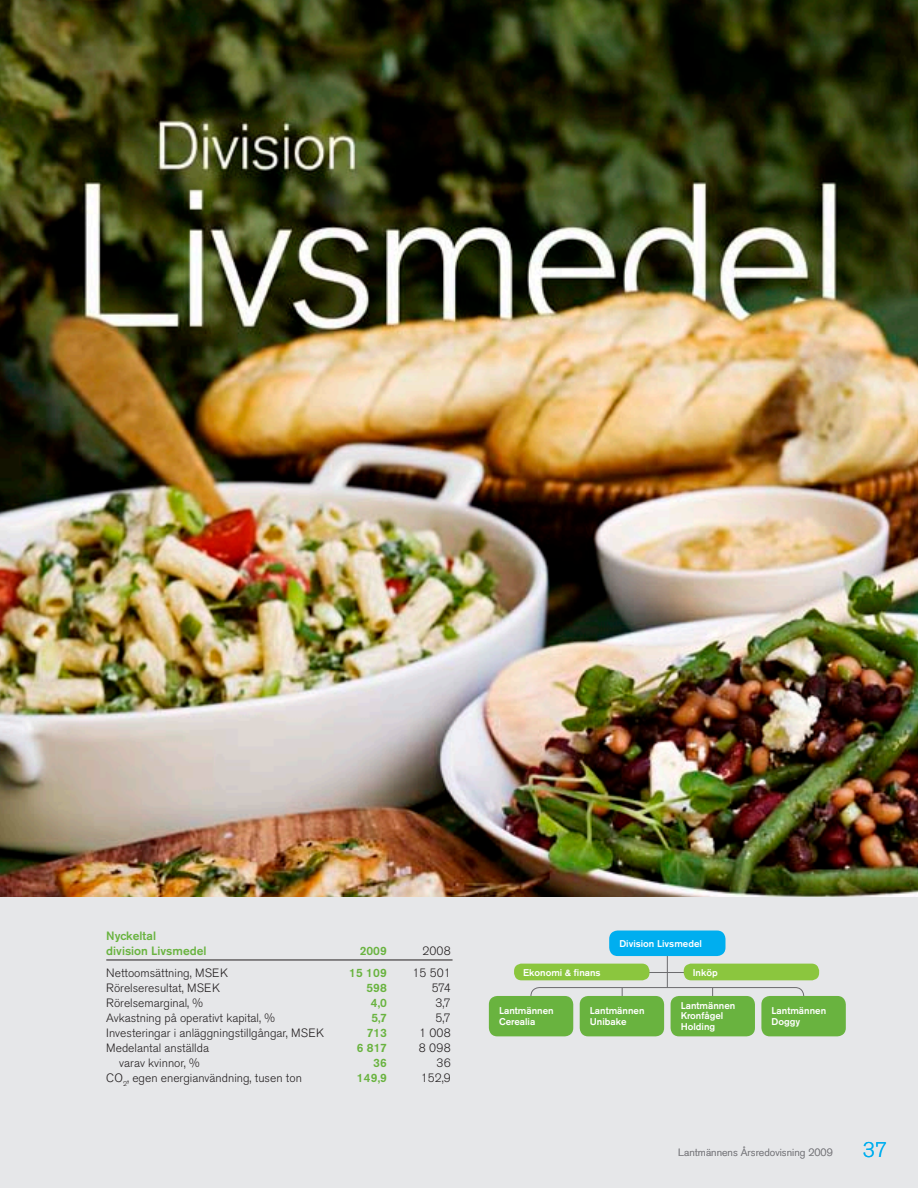
<style>
.page{position:relative;width:918px;height:1188px;background:#fff}
.page>*{position:absolute;margin:0;border:0;box-sizing:border-box;transform-origin:0 0}
.t1{font:300 21px "Akzidenz Grotesk BE";color:#00aeef}
.t2{font:300 12px "Akzidenz Grotesk BE";color:#231f20}
.t3{font:500 12px/15px "Akzidenz Grotesk BE";color:#69b33f}
.t4{font:300 10.5px "Akzidenz Grotesk BE";color:#808084}
.t5{font:500 9.75px/10.5px "Akzidenz Grotesk BE";color:#fff}
</style>
<div class="page">
<img style="left:0;top:0;width:918px;height:897px">
<div style="left:0;top:897px;width:918px;height:291px;background:#e6e7e9"></div>
<hr style="left:106px;top:960px;width:347px;height:1px;background:#231f20">
<hr style="left:525px;top:972px;width:287px;height:1px;background:#6c6c6f">
<hr style="left:667px;top:944px;width:1px;height:44px;background:#6c6c6f">
<div style="left:609px;top:931px;width:116px;height:25px;background:#00aeef;border-radius:9px"></div>
<div style="left:514px;top:964px;width:135px;height:16px;background:#8bc63e;border-radius:8px"></div>
<div style="left:684px;top:964px;width:135px;height:16px;background:#8bc63e;border-radius:8px"></div>
<svg style="left:530px;top:987px;width:274px;height:21px"></svg>
<div style="left:580px;top:996px;width:84px;height:40px;background:#69b33f;border-radius:9px"></div>
<div style="left:671px;top:996px;width:84px;height:40px;background:#69b33f;border-radius:9px"></div>
<div style="left:489px;top:996px;width:84px;height:40px;background:#69b33f;border-radius:9px"></div>
<div style="left:761px;top:996px;width:85px;height:40px;background:#69b33f;border-radius:9px"></div>
<p class="t3" style="left:106px;top:929px;width:102px">Nyckeltal<br>division Livsmedel</p>
<p class="t3" style="left:360px;top:944px;width:29px">2009</p>
<p class="t2" style="left:422px;top:945px;width:30px">2008</p>
<p class="t2" style="left:106px;top:966px;width:123px">Nettoomsättning, MSEK</p>
<p class="t3" style="left:349px;top:965px;width:39px">15 109</p>
<p class="t2" style="left:412px;top:966px;width:40px">15 501</p>
<p class="t2" style="left:106px;top:981px;width:115px">Rörelseresultat, MSEK</p>
<p class="t3" style="left:366px;top:980px;width:22px">598</p>
<p class="t2" style="left:432px;top:981px;width:21px">574</p>
<p class="t2" style="left:106px;top:996px;width:98px">Rörelsemarginal, %</p>
<p class="t3" style="left:371px;top:995px;width:17px">4,0</p>
<p class="t2" style="left:435px;top:996px;width:17px">3,7</p>
<p class="t2" style="left:106px;top:1011px;width:170px">Avkastning på operativt kapital, %</p>
<p class="t3" style="left:371px;top:1010px;width:17px">5,7</p>
<p class="t2" style="left:435px;top:1011px;width:17px">5,7</p>
<p class="t2" style="left:106px;top:1026px;width:219px">Investeringar i anläggningstillgångar, MSEK</p>
<p class="t3" style="left:367px;top:1025px;width:21px">713</p>
<p class="t2" style="left:419px;top:1026px;width:33px">1 008</p>
<p class="t2" style="left:106px;top:1041px;width:104px">Medelantal anställda</p>
<p class="t3" style="left:357px;top:1040px;width:31px">6 817</p>
<p class="t2" style="left:419px;top:1041px;width:33px">8 098</p>
<p class="t2" style="left:119px;top:1056px;width:82px">varav kvinnor, %</p>
<p class="t3" style="left:373px;top:1055px;width:15px">36</p>
<p class="t2" style="left:436px;top:1056px;width:16px">36</p>
<p class="t2" style="left:106px;top:1071px;width:197px">CO<sub>2</sub>, egen energianvändning, tusen ton</p>
<p class="t3" style="left:357px;top:1070px;width:31px">149,9</p>
<p class="t2" style="left:421px;top:1071px;width:31px">152,9</p>
<p class="t5" style="left:619px;top:938px;width:84px">Division Livsmedel</p>
<p class="t5" style="left:523px;top:967px;width:79px">Ekonomi &amp; finans</p>
<p class="t5" style="left:693px;top:967px;width:26px">Inköp</p>
<p class="t5" style="left:590px;top:1005px;width:56px">Lantmännen<br>Unibake</p>
<p class="t5" style="left:681px;top:1000px;width:56px">Lantmännen<br>Kronfågel<br>Holding</p>
<p class="t5" style="left:499px;top:1005px;width:56px">Lantmännen<br>Cerealia</p>
<p class="t5" style="left:772px;top:1005px;width:56px">Lantmännen<br>Doggy</p>
<p class="t4" style="left:678px;top:1146px;width:156px">Lantmännens Årsredovisning 2009</p>
<h1 class="t1" style="left:863px;top:1138px;width:26px">37</h1>
</div>
